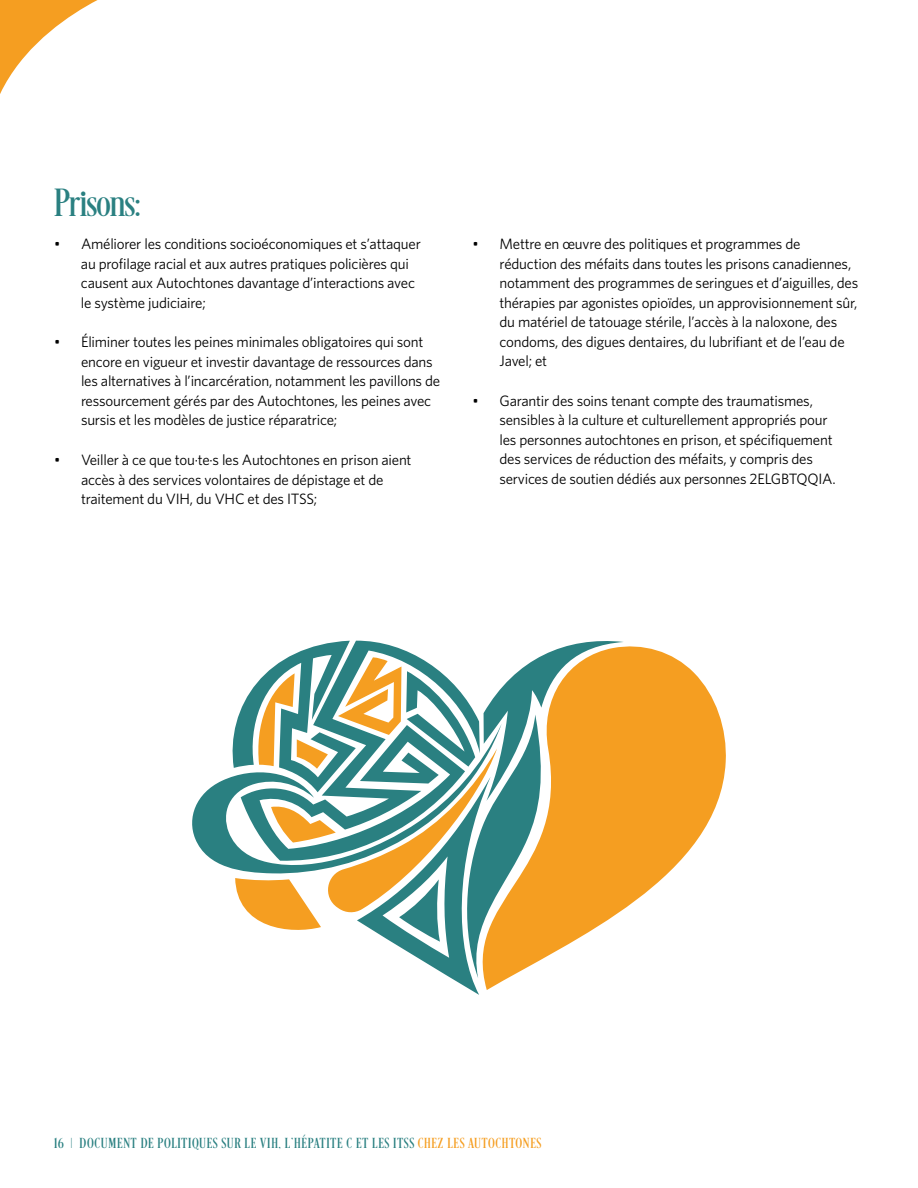
<style>
.page{position:relative;width:918px;height:1188px;background:#fff}
.page>*{position:absolute;margin:0;border:0;box-sizing:border-box;transform-origin:0 0}
.Subheads{font:40.5px "Desire Pro";letter-spacing:.005em;color:#2a8081}
.Body_Copy{font:15px/19.5px "Whitney";letter-spacing:-.015em;color:#000}
.t1{font:15px "Desire Pro";letter-spacing:.06em;color:#2a8081}
.s1{color:#f59e21}
</style>
<div class="page">
<svg style="left:0;top:0;width:98px;height:94px"></svg>
<svg style="left:192px;top:779px;width:33px;height:87px;fill:#2a8081"></svg>
<svg style="left:624px;top:646px;width:102px;height:263px;fill:#f59e21"></svg>
<svg style="left:225px;top:641px;width:399px;height:354px"></svg>
<p class="Subheads" style="left:54px;top:179px;width:88px">Prisons:</p>
<p class="Body_Copy" style="left:81px;top:234px;width:341px;text-indent:-27px">• Améliorer les conditions socioéconomiques et s’attaquer au profilage racial et aux autres pratiques policières qui causent aux Autochtones davantage d’interactions avec le système judiciaire;</p>
<p class="Body_Copy" style="left:81px;top:332px;width:361px;text-indent:-27px">• Éliminer toutes les peines minimales obligatoires qui sont encore en vigueur et investir davantage de ressources dans les alternatives à l’incarcération, notamment les pavillons de ressourcement gérés par des Autochtones, les peines avec sursis et les modèles de justice réparatrice;</p>
<p class="Body_Copy" style="left:81px;top:450px;width:332px;text-indent:-27px">• Veiller à ce que tou·te·s les Autochtones en prison aient accès à des services volontaires de dépistage et de traitement du VIH, du VHC et des ITSS;</p>
<p class="Body_Copy" style="left:500px;top:234px;width:360px;text-indent:-27px">• Mettre en œuvre des politiques et programmes de réduction des méfaits dans toutes les prisons canadiennes, notamment des programmes de seringues et d’aiguilles, des thérapies par agonistes opioïdes, un approvisionnement sûr, du matériel de tatouage stérile, l’accès à la naloxone, des condoms, des digues dentaires, du lubrifiant et de l’eau de Javel; et</p>
<p class="Body_Copy" style="left:500px;top:391px;width:338px;text-indent:-27px">• Garantir des soins tenant compte des traumatismes, sensibles à la culture et culturellement appropriés pour les personnes autochtones en prison, et spécifiquement des services de réduction des méfaits, y compris des services de soutien dédiés aux personnes 2ELGBTQQIA.</p>
<p class="t1" style="left:54px;top:1134px;width:489px">16 | DOCUMENT DE POLITIQUES SUR LE VIH, L’HÉPATITE C ET LES ITSS <span class="s1">CHEZ LES AUTOCHTONES</span></p>
</div>
